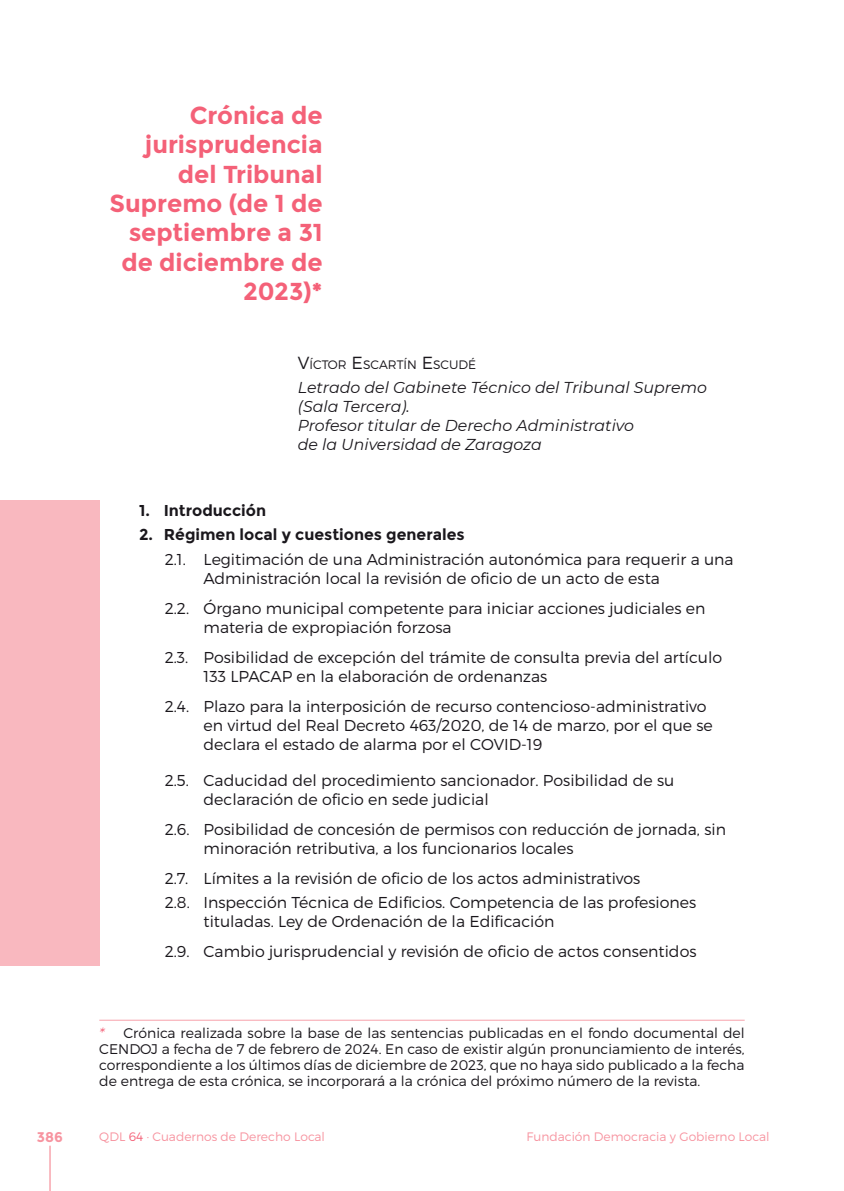
<style>
.page{position:relative;width:844px;height:1191px;background:#fff}
.page>*{position:absolute;margin:0;border:0;box-sizing:border-box;transform-origin:0 0}
.t1{font:700 24.5px/29.4px "Montserrat";color:#f46178;text-align:right}
.t2{font:300 15.75px/19.2px "Montserrat";color:#1a171c}
.t3{font:italic 15.75px/18.9px "Montserrat";color:#1a171c}
.t4{font:700 15.75px "Montserrat";color:#1a171c}
.t5{font:300 14px/15.8px "Montserrat";color:#1a171c;text-align:justify}
.t6{font:700 14px "Montserrat";color:#f794a0}
.t7{font:300 12.25px "Montserrat";color:#f794a0}
.t8{font:300 12.25px "Montserrat";color:#1a171c}
.s1{font-size:17.5px}
.s2{font-weight:400;font-style:italic;color:#f46178}
.s3{color:#f46178}
</style>
<div class="page">
<hr style="left:49px;top:1145px;width:2px;height:46px;background:#f9b8bf">
<div style="left:0;top:500px;width:99px;height:465px;background:#f9b8bf"></div>
<hr style="left:99px;top:1019px;width:645px;height:2px;background:#f9b8bf">
<h1 class="t1" style="left:110px;top:100px;width:214px">Crónica de jurisprudencia del Tribunal<br>Supremo (de 1 de septiembre a 31 de diciembre de<br>2023)*</h1>
<p class="t8" style="left:298px;top:357px;width:180px"><span class="s1">V</span>ÍCTOR <span class="s1">E</span>SCARTÍN <span class="s1">E</span>SCUDÉ</p>
<p class="t3" style="left:298px;top:379px;width:410px">Letrado del Gabinete Técnico del Tribunal Supremo (Sala Tercera).<br>Profesor titular de Derecho Administrativo<br>de la Universidad de Zaragoza</p>
<p class="t4" style="left:139px;top:501px;width:129px">1. Introducción</p>
<p class="t4" style="left:139px;top:525px;width:327px">2. Régimen local y cuestiones generales</p>
<p class="t2" style="left:203px;top:549px;width:531px;text-indent:-39px">2.1. Legitimación de una Administración autonómica para requerir a una<br>Administración local la revisión de oficio de un acto de esta</p>
<p class="t2" style="left:203px;top:600px;width:503px;text-indent:-39px">2.2. Órgano municipal competente para iniciar acciones judiciales en materia de expropiación forzosa</p>
<p class="t2" style="left:203px;top:647px;width:520px;text-indent:-39px">2.3. Posibilidad de excepción del trámite de consulta previa del artículo<br>133 LPACAP en la elaboración de ordenanzas</p>
<p class="t2" style="left:203px;top:698px;width:510px;text-indent:-39px">2.4. Plazo para la interposición de recurso contencioso-administrativo en virtud del Real Decreto 463/2020, de 14 de marzo, por el que se declara el estado de alarma por el COVID-19</p>
<p class="t2" style="left:203px;top:770px;width:472px;text-indent:-39px">2.5. Caducidad del procedimiento sancionador. Posibilidad de su declaración de oficio en sede judicial</p>
<p class="t2" style="left:203px;top:819px;width:524px;text-indent:-39px">2.6. Posibilidad de concesión de permisos con reducción de jornada, sin minoración retributiva, a los funcionarios locales</p>
<p class="t2" style="left:165px;top:867px;width:533px;line-height:24.5px">2.7. Límites a la revisión de oficio de los actos administrativos<br>2.8. Inspección Técnica de Edificios. Competencia de las profesiones</p>
<p class="t2" style="left:165px;top:906px;width:533px;line-height:29.8px;text-indent:39px">tituladas. Ley de Ordenación de la Edificación<br>2.9. Cambio jurisprudencial y revisión de oficio de actos consentidos</p>
<p class="t5" style="left:99px;top:1025px;width:646px"><span class="s2">*</span> Crónica realizada sobre la base de las sentencias publicadas en el fondo documental del CENDOJ a fecha de 7 de febrero de 2024. En caso de existir algún pronunciamiento de interés, correspondiente a los últimos días de diciembre de 2023, que no haya sido publicado a la fecha de entrega de esta crónica, se incorporará a la crónica del próximo número de la revista.</p>
<p class="t6" style="left:37px;top:1129px;width:28px">386</p>
<p class="t7" style="left:99px;top:1131px;width:227px">QDL <span class="s3">64</span> · Cuadernos de Derecho Local</p>
<p class="t7" style="left:526px;top:1131px;width:244px">Fundación Democracia y Gobierno Local</p>
</div>
